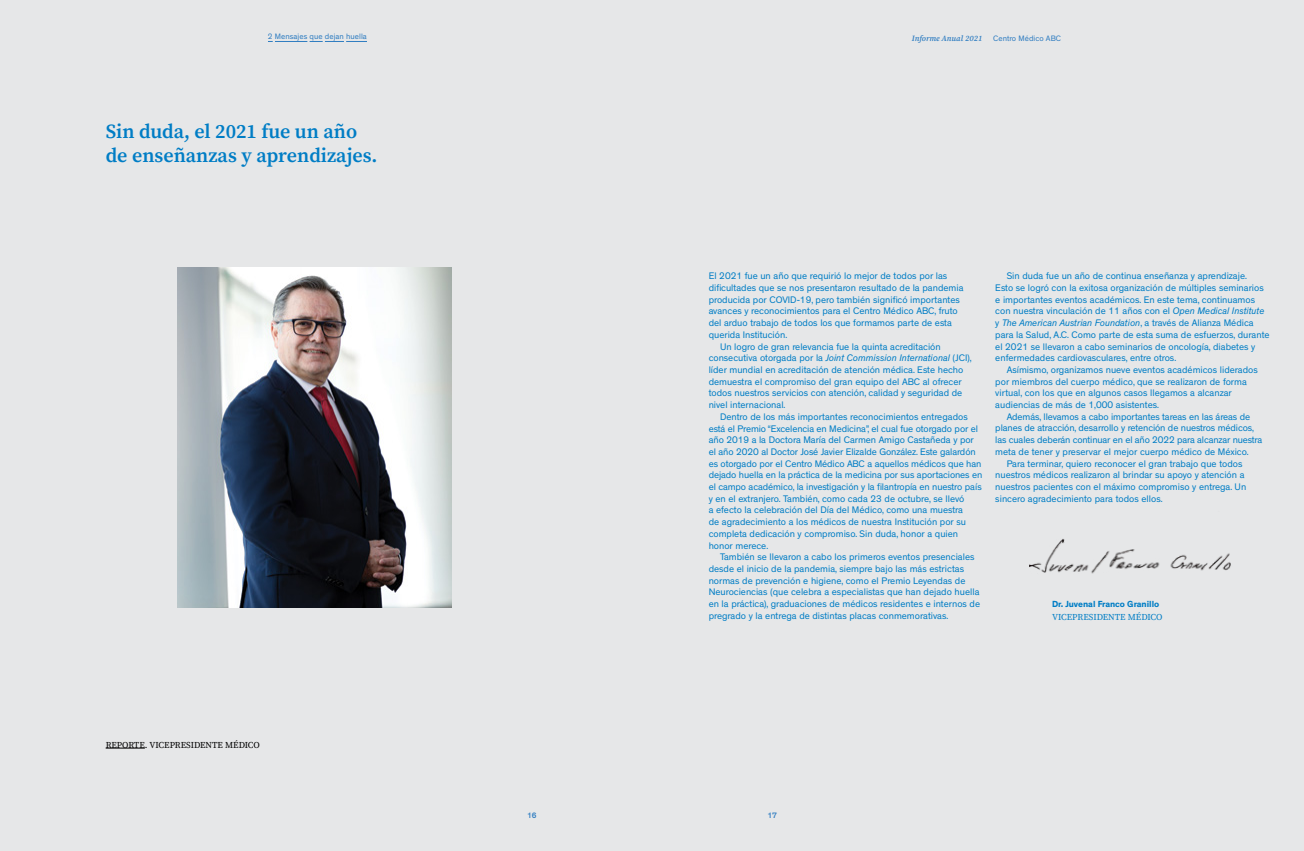
<style>
.page{position:relative;width:1304px;height:851px;background:#fff}
.page>*{position:absolute;margin:0;border:0;box-sizing:border-box;transform-origin:0 0}
.t1{font:600 20px/24px "Source Serif Pro";color:#007dc5}
.t2{font:9.7px/11.7px "Theinhardt";color:#007dc5}
.t3{font:9px "Source Serif Pro";color:#000}
.t4{font:700 9px "Theinhardt";color:#007dc5}
.t5{font:9px "Source Serif Pro";color:#007dc5}
.t6{font:8px "Theinhardt";letter-spacing:.005em;color:#2f7dc1}
.t7{font:italic 600 8px "Source Serif Pro";letter-spacing:.005em;color:#2f7dc1}
.t8{font:500 8px "Theinhardt";color:#2f7dc1}
.s1{font-style:italic}
</style>
<div class="page">
<div style="left:0;top:0;width:1304px;height:850px;background:#e6e7e8"></div>
<img style="left:177px;top:267px;width:275px;height:340px">
<hr style="left:106px;top:747px;width:39px;height:1px;background:#000">
<img style="left:1029px;top:539px;width:202px;height:35px">
<hr style="left:275px;top:41px;width:32px;height:1px;background:#2f7dc1">
<svg style="left:310px;top:41px;width:57px;height:1px"></svg>
<p class="t6" style="left:268px;top:32px;width:101px">2 Mensajes que dejan huella</p>
<p class="t7" style="left:912px;top:33px;width:72px">Informe Anual 2021</p>
<p class="t6" style="left:993px;top:34px;width:69px">Centro Médico ABC</p>
<h1 class="t1" style="left:106px;top:119px;width:273px">Sin duda, el 2021 fue un año de enseñanzas y aprendizajes.</h1>
<p class="t3" style="left:106px;top:738px;width:156px">REPORTE. VICEPRESIDENTE MÉDICO</p>
<p class="t2" style="left:709px;top:270px;width:240px">El 2021 fue un año que requirió lo mejor de todos por las</p>
<p class="t2" style="left:709px;top:282px;width:256px">dificultades que se nos presentaron resultado de la pandemia</p>
<p class="t2" style="left:709px;top:294px;width:253px">producida por COVID-19, pero también significó importantes</p>
<p class="t2" style="left:709px;top:305px;width:251px">avances y reconocimientos para el Centro Médico ABC, fruto</p>
<p class="t2" style="left:709px;top:317px;width:245px">del arduo trabajo de todos los que formamos parte de esta</p>
<p class="t2" style="left:709px;top:329px;width:80px">querida Institución.</p>
<p class="t2" style="left:720px;top:340px;width:222px">Un logro de gran relevancia fue la quinta acreditación</p>
<p class="t2" style="left:709px;top:352px;width:265px">consecutiva otorgada por la <span class="s1">Joint Commission International</span> (JCI),</p>
<p class="t2" style="left:709px;top:364px;width:256px">líder mundial en acreditación de atención médica. Este hecho</p>
<p class="t2" style="left:709px;top:376px;width:254px">demuestra el compromiso del gran equipo del ABC al ofrecer</p>
<p class="t2" style="left:709px;top:387px;width:255px">todos nuestros servicios con atención, calidad y seguridad de</p>
<p class="t2" style="left:709px;top:399px;width:78px">nivel internacional.</p>
<p class="t2" style="left:720px;top:411px;width:249px">Dentro de los más importantes reconocimientos entregados</p>
<p class="t2" style="left:709px;top:422px;width:271px">está el Premio “Excelencia en Medicina”, el cual fue otorgado por el</p>
<p class="t2" style="left:709px;top:434px;width:267px">año 2019 a la Doctora María del Carmen Amigo Castañeda y por</p>
<p class="t2" style="left:709px;top:446px;width:269px">el año 2020 al Doctor José Javier Elizalde González. Este galardón</p>
<p class="t2" style="left:709px;top:457px;width:274px">es otorgado por el Centro Médico ABC a aquellos médicos que han</p>
<p class="t2" style="left:709px;top:469px;width:275px">dejado huella en la práctica de la medicina por sus aportaciones en</p>
<p class="t2" style="left:709px;top:481px;width:275px">el campo académico, la investigación y la filantropía en nuestro país</p>
<p class="t2" style="left:709px;top:493px;width:257px">y en el extranjero. También, como cada 23 de octubre, se llevó</p>
<p class="t2" style="left:709px;top:504px;width:256px">a efecto la celebración del Día del Médico, como una muestra</p>
<p class="t2" style="left:709px;top:516px;width:259px">de agradecimiento a los médicos de nuestra Institución por su</p>
<p class="t2" style="left:709px;top:528px;width:251px">completa dedicación y compromiso. Sin duda, honor a quien</p>
<p class="t2" style="left:709px;top:539px;width:61px">honor merece.</p>
<p class="t2" style="left:720px;top:551px;width:256px">También se llevaron a cabo los primeros eventos presenciales</p>
<p class="t2" style="left:709px;top:563px;width:257px">desde el inicio de la pandemia, siempre bajo las más estrictas</p>
<p class="t2" style="left:709px;top:574px;width:258px">normas de prevención e higiene, como el Premio Leyendas de</p>
<p class="t2" style="left:709px;top:586px;width:272px">Neurociencias (que celebra a especialistas que han dejado huella</p>
<p class="t2" style="left:709px;top:598px;width:273px">en la práctica), graduaciones de médicos residentes e internos de</p>
<p class="t2" style="left:709px;top:610px;width:241px">pregrado y la entrega de distintas placas conmemorativas.</p>
<p class="t2" style="left:995px;top:270px;width:276px;text-indent:11px">Sin duda fue un año de continua enseñanza y aprendizaje.<br>Esto se logró con la exitosa organización de múltiples seminarios e importantes eventos académicos. En este tema, continuamos con nuestra vinculación de 11 años con el <span class="s1">Open Medical Institute </span>y <span class="s1">The American Austrian Foundation</span>, a través de Alianza Médica para la Salud, A.C. Como parte de esta suma de esfuerzos, durante el 2021 se llevaron a cabo seminarios de oncología, diabetes y enfermedades cardiovasculares, entre otros.</p>
<p class="t2" style="left:995px;top:364px;width:264px;text-indent:11px">Asímismo, organizamos nueve eventos académicos liderados por miembros del cuerpo médico, que se realizaron de forma virtual, con los que en algunos casos llegamos a alcanzar audiencias de más de 1,000 asistentes.</p>
<p class="t2" style="left:1007px;top:411px;width:245px">Además, llevamos a cabo importantes tareas en las áreas de</p>
<p class="t2" style="left:995px;top:422px;width:260px">planes de atracción, desarrollo y retención de nuestros médicos,</p>
<p class="t2" style="left:995px;top:434px;width:269px">las cuales deberán continuar en el año 2022 para alcanzar nuestra</p>
<p class="t2" style="left:995px;top:446px;width:255px">meta de tener y preservar el mejor cuerpo médico de México.</p>
<p class="t2" style="left:1007px;top:457px;width:237px">Para terminar, quiero reconocer el gran trabajo que todos</p>
<p class="t2" style="left:995px;top:469px;width:251px">nuestros médicos realizaron al brindar su apoyo y atención a</p>
<p class="t2" style="left:995px;top:481px;width:252px">nuestros pacientes con el máximo compromiso y entrega. Un</p>
<p class="t2" style="left:995px;top:492px;width:169px">sincero agradecimiento para todos ellos.</p>
<p class="t4" style="left:1052px;top:598px;width:109px">Dr. Juvenal Franco Granillo</p>
<p class="t5" style="left:1052px;top:611px;width:112px">VICEPRESIDENTE MÉDICO</p>
<p class="t8" style="left:527px;top:810px;width:11px">16</p>
<p class="t8" style="left:767px;top:810px;width:11px">17</p>
</div>
